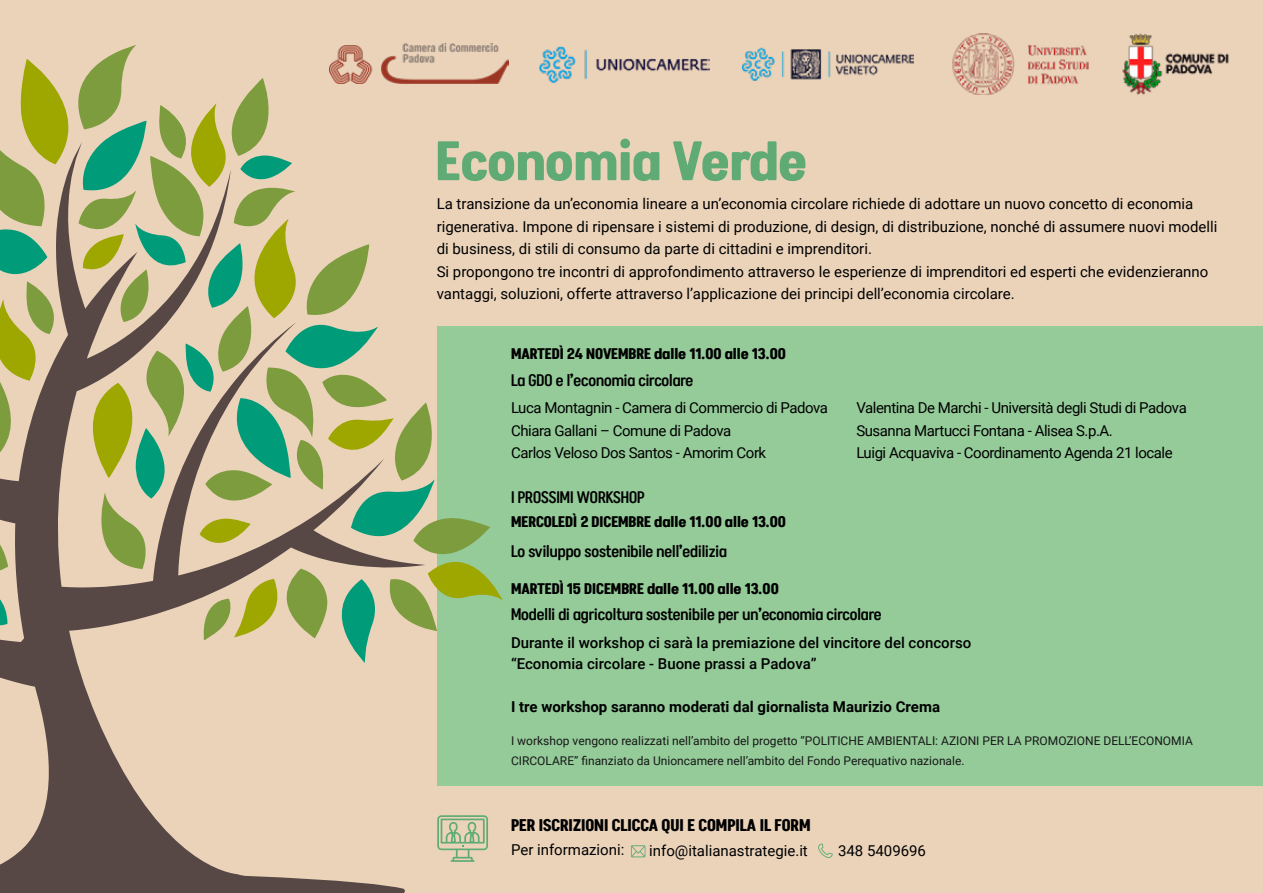
<style>
.page{position:relative;width:1263px;height:893px;background:#ebd3ba}
.page>*{position:absolute;margin:0;border:0;box-sizing:border-box;transform-origin:0 0}
.t1{font:700 54px "Chai";letter-spacing:-.01em;color:#5faa75}
.t2{font:500 16.5px "Chai";color:#000}
.t3{font:700 16.5px "Chai";color:#000}
.t4{font:15px/22.5px "Roboto";color:#000}
.t5{font:15px/22.5px "Roboto";letter-spacing:-.03em;color:#000}
.t6{font:700 15px "Chai";color:#000}
.t7{font:500 15px/21px "Roboto";color:#000}
.t8{font:700 15px "Roboto";color:#000}
.t9{font:12px/19.5px "Roboto";color:#171717}
</style>
<div class="page">
<svg style="left:437px;top:815px;width:51px;height:47px"></svg>
<svg style="left:818px;top:843px;width:15px;height:15px"></svg>
<svg style="left:631px;top:845px;width:14px;height:12px"></svg>
<img style="left:330px;top:44px;width:178px;height:40px">
<img style="left:538px;top:33px;width:171px;height:62px">
<img style="left:742px;top:33px;width:171px;height:62px">
<img style="left:935px;top:33px;width:157px;height:62px">
<img style="left:1092px;top:33px;width:171px;height:62px">
<div style="left:437px;top:326px;width:826px;height:459px;background:#94cb99"></div>
<svg style="left:0;top:663px;width:426px;height:230px;fill:#ebd3ba"></svg>
<svg style="left:0;top:45px;width:503px;height:618px"></svg>
<h1 class="t1" style="left:436px;top:123px;width:373px">Economia Verde</h1>
<p class="t4" style="left:437px;top:192px;width:782px">La transizione da un’economia lineare a un’economia circolare richiede di adottare un nuovo concetto di economia rigenerativa. Impone di ripensare i sistemi di produzione, di design, di distribuzione, nonché di assumere nuovi modelli di business, di stili di consumo da parte di cittadini e imprenditori.<br>Si propongono tre incontri di approfondimento attraverso le esperienze di imprenditori ed esperti che evidenzieranno vantaggi, soluzioni, offerte attraverso l’applicazione dei principi dell’economia circolare.</p>
<p class="t6" style="left:511px;top:344px;width:276px">MARTEDÌ 24 NOVEMBRE dalle 11.00 alle 13.00</p>
<p class="t2" style="left:511px;top:370px;width:184px">La GDO e l’economia circolare</p>
<p class="t5" style="left:511px;top:396px;width:318px">Luca Montagnin - Camera di Commercio di Padova<br>Chiara Gallani – Comune di Padova<br>Carlos Veloso Dos Santos - Amorim Cork</p>
<p class="t2" style="left:511px;top:486px;width:135px">I PROSSIMI WORKSHOP</p>
<p class="t6" style="left:511px;top:512px;width:277px">MERCOLEDÌ 2 DICEMBRE dalle 11.00 alle 13.00</p>
<p class="t2" style="left:511px;top:541px;width:217px">Lo sviluppo sostenibile nell’edilizia</p>
<p class="t6" style="left:511px;top:579px;width:269px">MARTEDÌ 15 DICEMBRE dalle 11.00 alle 13.00</p>
<p class="t5" style="left:856px;top:396px;width:332px">Valentina De Marchi - Università degli Studi di Padova<br>Susanna Martucci Fontana - Alisea S.p.A.<br>Luigi Acquaviva - Coordinamento Agenda 21 locale</p>
<p class="t2" style="left:511px;top:603px;width:372px">Modelli di agricoltura sostenibile per un’economia circolare</p>
<p class="t7" style="left:511px;top:631px;width:462px">Durante il workshop ci sarà la premiazione del vincitore del concorso “Economia circolare - Buone prassi a Padova”</p>
<p class="t8" style="left:511px;top:697px;width:431px">I tre workshop saranno moderati dal giornalista Maurizio Crema</p>
<p class="t9" style="left:511px;top:731px;width:683px">I workshop vengono realizzati nell’ambito del progetto “POLITICHE AMBIENTALI: AZIONI PER LA PROMOZIONE DELL’ECONOMIA<br>CIRCOLARE” finanziato da Unioncamere nell’ambito del Fondo Perequativo nazionale.</p>
<p class="t3" style="left:511px;top:814px;width:301px">PER ISCRIZIONI CLICCA QUI E COMPILA IL FORM</p>
<p class="t4" style="left:511px;top:838px;width:115px">Per informazioni:</p>
<p class="t4" style="left:649px;top:839px;width:160px">info@italianastrategie.it</p>
<p class="t4" style="left:838px;top:839px;width:90px">348 5409696</p>
</div>
